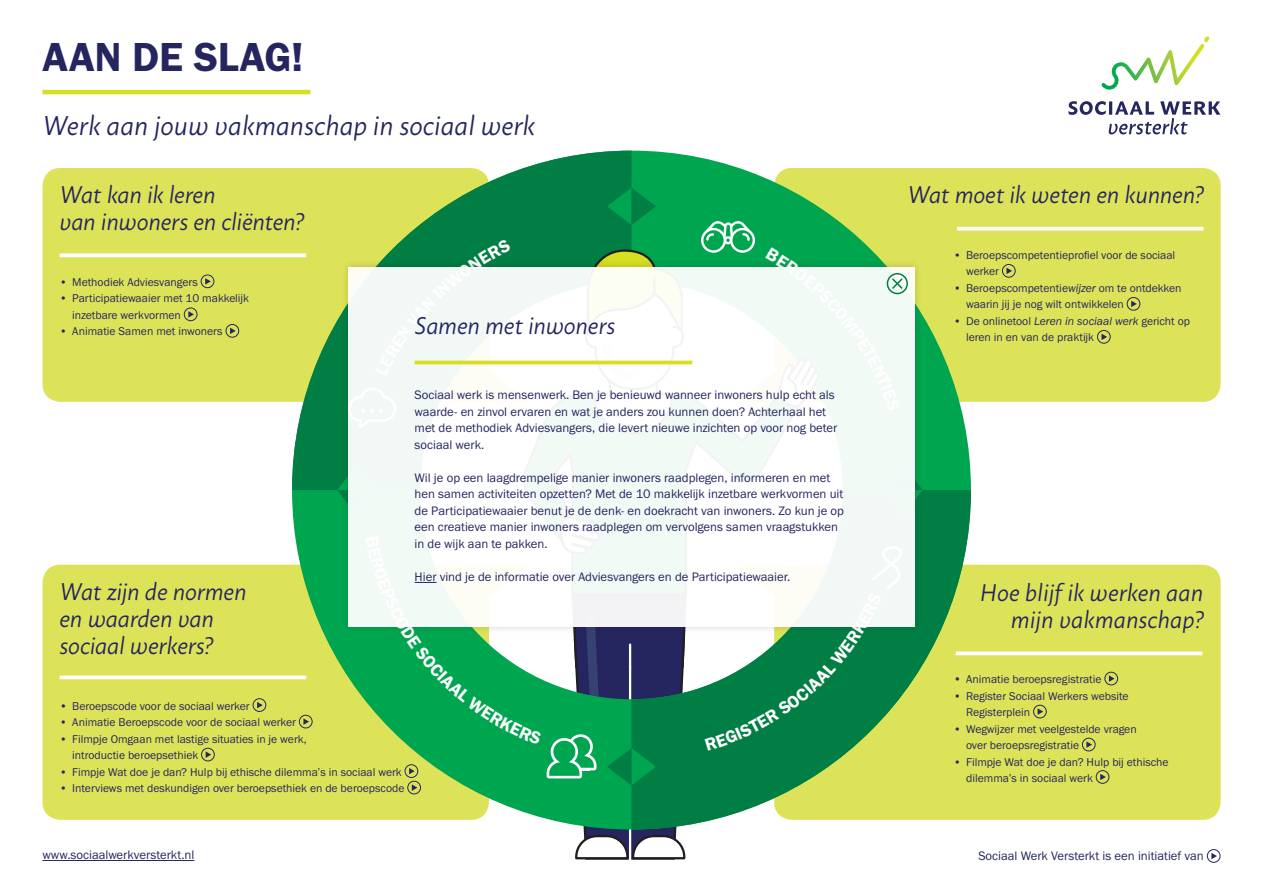
<style>
.page{position:relative;width:1263px;height:893px;background:#fff}
.page>*{position:absolute;margin:0;border:0;box-sizing:border-box;transform-origin:0 0}
.t1{font:42px "Franklin Gothic URW Dem";letter-spacing:-.005em;color:#252560}
.t2{font:italic 27px "Macho";color:#252560}
.Tussenkop_donkergroe{font:italic 24px/27px "Macho";letter-spacing:-.01em;color:#252560}
.t3{font:12.75px/16.5px "Franklin Gothic URW Boo";color:#252560}
.t4{font:11.7px/16.5px "Franklin Gothic URW Boo";color:#252560}
.s1{font-size:12px}
.s2{font-family:"Franklin Gothic URW Boo Ita"}
</style>
<div class="page">
<div style="left:43px;top:168px;width:446px;height:234px;background:#dde358;border-radius:18px"></div>
<div style="left:43px;top:565px;width:446px;height:255px;background:#dde358;border-radius:18px"></div>
<div style="left:774px;top:565px;width:447px;height:255px;background:#dde358;border-radius:18px"></div>
<div style="left:774px;top:168px;width:447px;height:234px;background:#dde358;border-radius:18px"></div>
<div style="left:1002px;top:264px;width:13px;height:14px;border:1px solid #252560;border-radius:50%"></div>
<svg style="left:1006px;top:268px;width:6px;height:6px"></svg>
<div style="left:1127px;top:297px;width:13px;height:14px;border:1px solid #252560;border-radius:50%"></div>
<svg style="left:1131px;top:301px;width:6px;height:6px"></svg>
<div style="left:1097px;top:330px;width:13px;height:14px;border:1px solid #252560;border-radius:50%"></div>
<svg style="left:1101px;top:334px;width:6px;height:6px"></svg>
<div style="left:201px;top:275px;width:13px;height:13px;border:1px solid #252560;border-radius:50%"></div>
<svg style="left:205px;top:278px;width:6px;height:7px"></svg>
<div style="left:184px;top:308px;width:13px;height:13px;border:1px solid #252560;border-radius:50%"></div>
<svg style="left:188px;top:311px;width:6px;height:7px"></svg>
<div style="left:226px;top:324px;width:13px;height:14px;border:1px solid #252560;border-radius:50%"></div>
<svg style="left:230px;top:328px;width:6px;height:6px"></svg>
<div style="left:253px;top:698px;width:13px;height:14px;border:1px solid #252560;border-radius:50%"></div>
<svg style="left:257px;top:702px;width:6px;height:6px"></svg>
<div style="left:201px;top:748px;width:14px;height:13px;border:1px solid #252560;border-radius:50%"></div>
<svg style="left:206px;top:751px;width:5px;height:7px"></svg>
<div style="left:1104px;top:672px;width:14px;height:13px;border:1px solid #252560;border-radius:50%"></div>
<svg style="left:1109px;top:675px;width:5px;height:7px"></svg>
<div style="left:1033px;top:705px;width:14px;height:13px;border:1px solid #252560;border-radius:50%"></div>
<svg style="left:1037px;top:708px;width:6px;height:7px"></svg>
<div style="left:1082px;top:738px;width:13px;height:13px;border:1px solid #252560;border-radius:50%"></div>
<svg style="left:1086px;top:741px;width:6px;height:7px"></svg>
<div style="left:1096px;top:770px;width:13px;height:14px;border:1px solid #252560;border-radius:50%"></div>
<svg style="left:1100px;top:774px;width:6px;height:6px"></svg>
<hr style="left:43px;top:860px;width:151px;height:1px;background:#252560">
<svg style="left:971px;top:227px;width:232px;height:4px"></svg>
<svg style="left:60px;top:253px;width:232px;height:4px"></svg>
<hr style="left:60px;top:676px;width:246px;height:3px;background:#fff">
<svg style="left:971px;top:651px;width:231px;height:4px"></svg>
<svg style="left:292px;top:151px;width:679px;height:669px"></svg>
<hr style="left:43px;top:90px;width:267px;height:4px;background:#d6df21">
<svg style="left:1101px;top:36px;width:108px;height:54px"></svg>
<svg style="left:1068px;top:101px;width:152px;height:33px"></svg>
<div style="left:1207px;top:849px;width:13px;height:14px;border:1px solid #252560;border-radius:50%"></div>
<svg style="left:1211px;top:853px;width:6px;height:6px"></svg>
<svg style="left:337px;top:188px;width:586px;height:672px"></svg>
<h1 class="t1" style="left:43px;top:31px;width:262px">AAN DE SLAG!</h1>
<h2 class="t2" style="left:43px;top:103px;width:494px">Werk aan jouw vakmanschap in sociaal werk</h2>
<h3 class="Tussenkop_donkergroe" style="left:60px;top:180px;width:246px">Wat kan ik leren<br>van inwoners en cliënten?</h3>
<p class="t4" style="left:60px;top:274px;width:140px">• Methodiek Adviesvangers</p>
<p class="t4" style="left:72px;top:290px;width:178px;text-indent:-13px">• Participatiewaaier met 10 makkelijk inzetbare werkvormen</p>
<p class="t4" style="left:60px;top:323px;width:165px">• Animatie Samen met inwoners</p>
<p class="Tussenkop_donkergroe" style="left:415px;top:311px;width:202px">Samen met inwoners</p>
<h3 class="Tussenkop_donkergroe" style="left:60px;top:576px;width:189px">Wat zijn de normen en waarden van sociaal werkers?</h3>
<p class="t3" style="left:415px;top:387px;width:424px">Sociaal werk is mensenwerk. Ben je benieuwd wanneer inwoners hulp echt als waarde- en zinvol ervaren en wat je anders zou kunnen doen? Achterhaal het met de methodiek Adviesvangers, die levert nieuwe inzichten op voor nog beter sociaal werk.</p>
<p class="t3" style="left:415px;top:469px;width:431px">Wil je op een laagdrempelige manier inwoners raadplegen, informeren en met hen samen activiteiten opzetten? Met de 10 makkelijk inzetbare werkvormen uit de Participatiewaaier benut je de denk- en doekracht van inwoners. Zo kun je op een creatieve manier inwoners raadplegen om vervolgens samen vraagstukken in de wijk aan te pakken.</p>
<p class="t3" style="left:415px;top:568px;width:377px">Hier vind je de informatie over Adviesvangers en de Participatiewaaier.</p>
<p class="t4" style="left:60px;top:697px;width:192px"><span class="s1">•</span> Beroepscode voor de sociaal werker</p>
<p class="t4" style="left:60px;top:714px;width:238px">• Animatie Beroepscode voor de sociaal werker</p>
<p class="t4" style="left:72px;top:730px;width:236px;text-indent:-13px">• Filmpje Omgaan met lastige situaties in je werk, introductie beroepsethiek</p>
<p class="t4" style="left:60px;top:763px;width:344px">• Fimpje Wat doe je dan? Hulp bij ethische dilemma’s in sociaal werk</p>
<p class="t4" style="left:60px;top:780px;width:346px">• Interviews met deskundigen over beroepsethiek en de beroepscode</p>
<p class="t3" style="left:43px;top:846px;width:153px">www.sociaalwerkversterkt.nl</p>
<h3 class="Tussenkop_donkergroe" style="left:907px;top:180px;width:297px">Wat moet ik weten en kunnen?</h3>
<p class="t4" style="left:966px;top:247px;width:211px;text-indent:-13px">• Beroepscompetentieprofiel voor de sociaal werker</p>
<p class="t4" style="left:966px;top:280px;width:217px;text-indent:-13px">• Beroepscompetentie<span class="s2">wijzer</span> om te ontdekken waarin jij je nog wilt ontwikkelen</p>
<p class="t4" style="left:966px;top:313px;width:225px;text-indent:-13px">• De onlinetool <span class="s2">Leren in sociaal werk</span> gericht op leren in en van de praktijk</p>
<h3 class="Tussenkop_donkergroe" style="left:980px;top:577px;width:225px;text-align:right">Hoe blijf ik werken aan mijn vakmanschap?</h3>
<p class="t4" style="left:953px;top:671px;width:150px"><span class="s1">•</span> Animatie beroepsregistratie</p>
<p class="t4" style="left:966px;top:687px;width:164px;text-indent:-13px">• Register Sociaal Werkers website<br>Registerplein</p>
<p class="t4" style="left:966px;top:720px;width:172px;text-indent:-13px">• Wegwijzer met veelgestelde vragen over beroepsregistratie</p>
<p class="t4" style="left:966px;top:753px;width:204px;text-indent:-13px">• Filmpje Wat doe je dan? Hulp bij ethische dilemma’s in sociaal werk</p>
<p class="t3" style="left:978px;top:847px;width:227px">Sociaal Werk Versterkt is een initiatief van</p>
</div>
